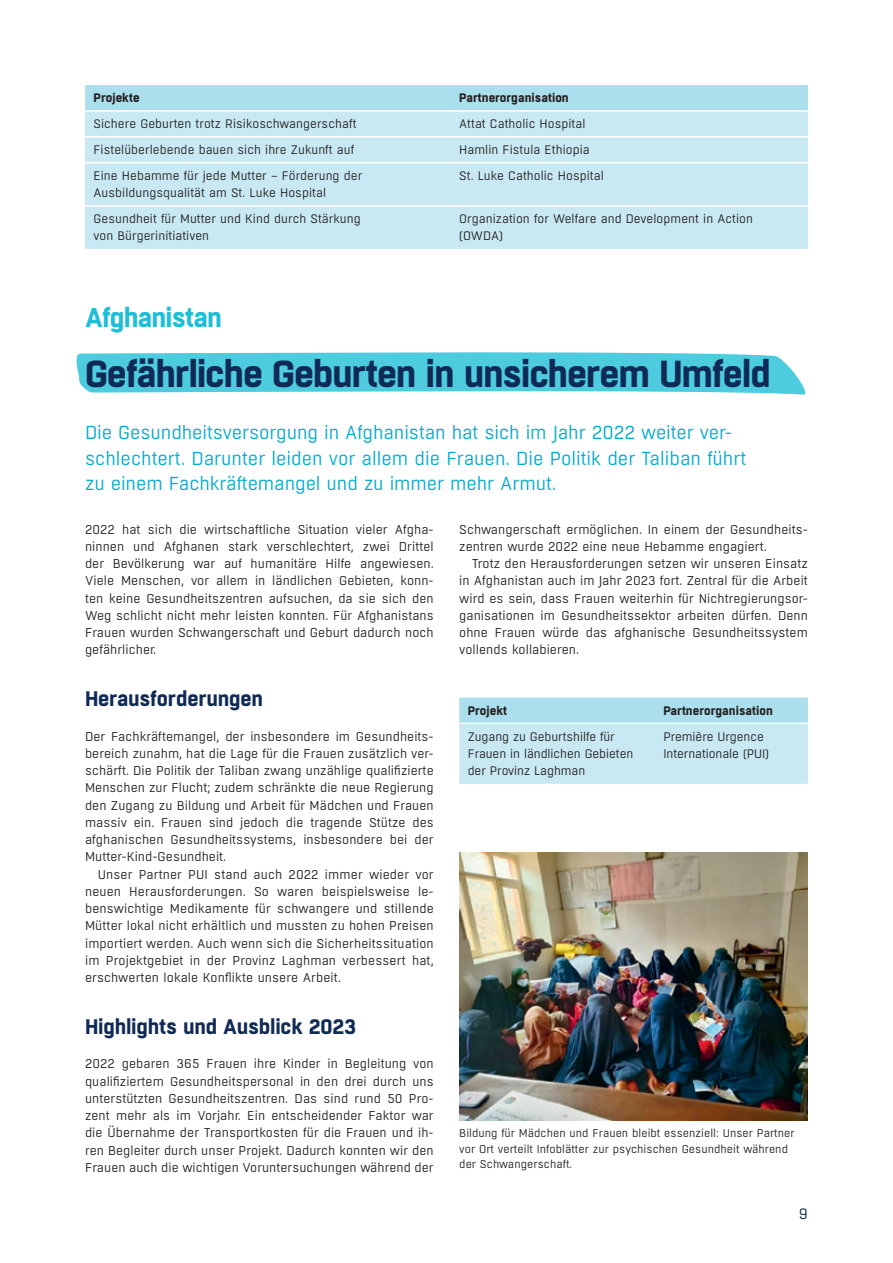
<style>
.page{position:relative;width:893px;height:1263px;background:#fff}
.page>*{position:absolute;margin:0;border:0;box-sizing:border-box;transform-origin:0 0}
.t1{font:700 37.5px "Boxed";letter-spacing:-.035em;color:#102a56}
.t2{font:700 27px "Boxed";letter-spacing:-.03em;color:#1cbed8}
.t3{font:700 21px "Boxed";letter-spacing:-.01em;color:#102a56}
.t4{font:18.75px/25.8px "Boxed";letter-spacing:-.005em;color:#00abcd}
.t5{font:15px "Boxed";color:#102a56}
.t6{font:12.75px/17.2px "Boxed";letter-spacing:.005em;color:#231f20;text-align:justify}
.t7{font:12.3px/17.2px "Boxed";letter-spacing:.005em;color:#231f20}
.t8{font:700 12.3px "Boxed";letter-spacing:.005em;color:#231f20}
.t9{font:11.25px/15.3px "Boxed";letter-spacing:.005em;color:#231f20}
</style>
<div class="page">
<svg style="left:76px;top:352px;width:730px;height:43px;background:#61d1e3"></svg>
<svg style="left:459px;top:697px;width:349px;height:87px;background:#c0e6f1"></svg>
<hr style="left:459px;top:723px;width:204px;height:1px;background:#fff">
<hr style="left:663px;top:723px;width:145px;height:1px;background:#fff">
<div style="left:85px;top:85px;width:723px;height:25px;background:#acdfed"></div>
<div style="left:85px;top:112px;width:723px;height:137px;background:#c8e9f3"></div>
<hr style="left:85px;top:136px;width:374px;height:2px;background:#fff">
<hr style="left:459px;top:136px;width:349px;height:2px;background:#fff">
<hr style="left:85px;top:162px;width:374px;height:1px;background:#fff">
<hr style="left:459px;top:162px;width:349px;height:1px;background:#fff">
<hr style="left:85px;top:205px;width:374px;height:2px;background:#fff">
<hr style="left:459px;top:205px;width:349px;height:2px;background:#fff">
<img style="left:459px;top:853px;width:349px;height:267px">
<p class="t8" style="left:94px;top:90px;width:48px">Projekte</p>
<p class="t8" style="left:459px;top:90px;width:111px">Partnerorganisation</p>
<p class="t7" style="left:94px;top:115px;width:264px">Sichere Geburten trotz Risikoschwangerschaft</p>
<p class="t7" style="left:459px;top:115px;width:128px">Attat Catholic Hospital</p>
<p class="t7" style="left:94px;top:141px;width:262px">Fistelüberlebende bauen sich ihre Zukunft auf</p>
<p class="t7" style="left:459px;top:141px;width:132px">Hamlin Fistula Ethiopia</p>
<p class="t7" style="left:94px;top:167px;width:270px">Eine Hebamme für jede Mutter – Förderung der<br>Ausbildungsqualität am St. Luke Hospital</p>
<p class="t7" style="left:459px;top:167px;width:146px">St. Luke Catholic Hospital</p>
<p class="t7" style="left:94px;top:210px;width:269px">Gesundheit für Mutter und Kind durch Stärkung von Bürgerinitiativen</p>
<p class="t7" style="left:459px;top:210px;width:295px">Organization for Welfare and Development in Action (OWDA)</p>
<h2 class="t2" style="left:85px;top:299px;width:139px">Afghanistan</h2>
<h1 class="t1" style="left:85px;top:349px;width:687px">Gefährliche Geburten in unsicherem Umfeld</h1>
<h3 class="t4" style="left:85px;top:420px;width:663px">Die Gesundheitsversorgung in Afghanistan hat sich im Jahr 2022 weiter ver&shy;schlechtert. Darunter leiden vor allem die Frauen. Die Politik der Taliban führt zu einem Fachkräftemangel und zu immer mehr Armut.</h3>
<p class="t6" style="left:85px;top:521px;width:350px">2022 hat sich die wirtschaftliche Situation vieler Afgha&shy;ninnen und Afghanen stark verschlechtert, zwei Drittel der Bevölkerung war auf humanitäre Hilfe angewiesen.<br>Viele Menschen, vor allem in ländlichen Gebieten, konn&shy;ten keine Gesundheitszentren aufsuchen, da sie sich den Weg schlicht nicht mehr leisten konnten. Für Afghanistans Frauen wurden Schwangerschaft und Geburt dadurch noch gefährlicher.</p>
<h3 class="t3" style="left:85px;top:685px;width:179px">Herausforderungen</h3>
<p class="t6" style="left:85px;top:728px;width:350px">Der Fachkräftemangel, der insbesondere im Gesundheits&shy;bereich zunahm, hat die Lage für die Frauen zusätzlich ver&shy;schärft. Die Politik der Taliban zwang unzählige qualifizierte Menschen zur Flucht; zudem schränkte die neue Regierung den Zugang zu Bildung und Arbeit für Mädchen und Frauen massiv ein. Frauen sind jedoch die tragende Stütze des afghanischen Gesundheitssystems, insbesondere bei der Mutter-Kind-Gesundheit.</p>
<p class="t6" style="left:85px;top:866px;width:350px;text-indent:13px">Unser Partner PUI stand auch 2022 immer wieder vor neuen Herausforderungen. So waren beispielsweise le&shy;benswichtige Medikamente für schwangere und stillende Mütter lokal nicht erhältlich und mussten zu hohen Preisen importiert werden. Auch wenn sich die Sicherheitssituation im Projektgebiet in der Provinz Laghman verbessert hat, erschwerten lokale Konflikte unsere Arbeit.</p>
<h3 class="t3" style="left:85px;top:1012px;width:273px">Highlights und Ausblick 2023</h3>
<p class="t6" style="left:85px;top:1055px;width:350px">2022 gebaren 365 Frauen ihre Kinder in Begleitung von qualifiziertem Gesundheitspersonal in den drei durch uns unterstützten Gesundheitszentren. Das sind rund 50 Pro&shy;zent mehr als im Vorjahr. Ein entscheidender Faktor war die Übernahme der Transportkosten für die Frauen und ih&shy;ren Begleiter durch unser Projekt. Dadurch konnten wir den Frauen auch die wichtigen Voruntersuchungen während der</p>
<p class="t6" style="left:459px;top:521px;width:350px">Schwangerschaft ermöglichen. In einem der Gesundheits&shy;zentren wurde 2022 eine neue Hebamme engagiert.</p>
<p class="t6" style="left:459px;top:555px;width:350px;text-indent:13px">Trotz den Herausforderungen setzen wir unseren Einsatz in Afghanistan auch im Jahr 2023 fort. Zentral für die Arbeit wird es sein, dass Frauen weiterhin für Nichtregierungsor&shy;ganisationen im Gesundheitssektor arbeiten dürfen. Denn ohne Frauen würde das afghanische Gesundheitssystem vollends kollabieren.</p>
<p class="t8" style="left:468px;top:702px;width:41px">Projekt</p>
<p class="t8" style="left:663px;top:702px;width:111px">Partnerorganisation</p>
<p class="t7" style="left:468px;top:728px;width:167px">Zugang zu Geburtshilfe für<br>Frauen in ländlichen Gebieten der Provinz Laghman</p>
<p class="t7" style="left:663px;top:728px;width:107px">Première Urgence<br>Internationale (PUI)</p>
<p class="t9" style="left:459px;top:1126px;width:337px">Bildung für Mädchen und Frauen bleibt essenziell: Unser Partner vor Ort verteilt Infoblätter zur psychischen Gesundheit während der Schwangerschaft.</p>
<p class="t5" style="left:799px;top:1204px;width:11px">9</p>
</div>
